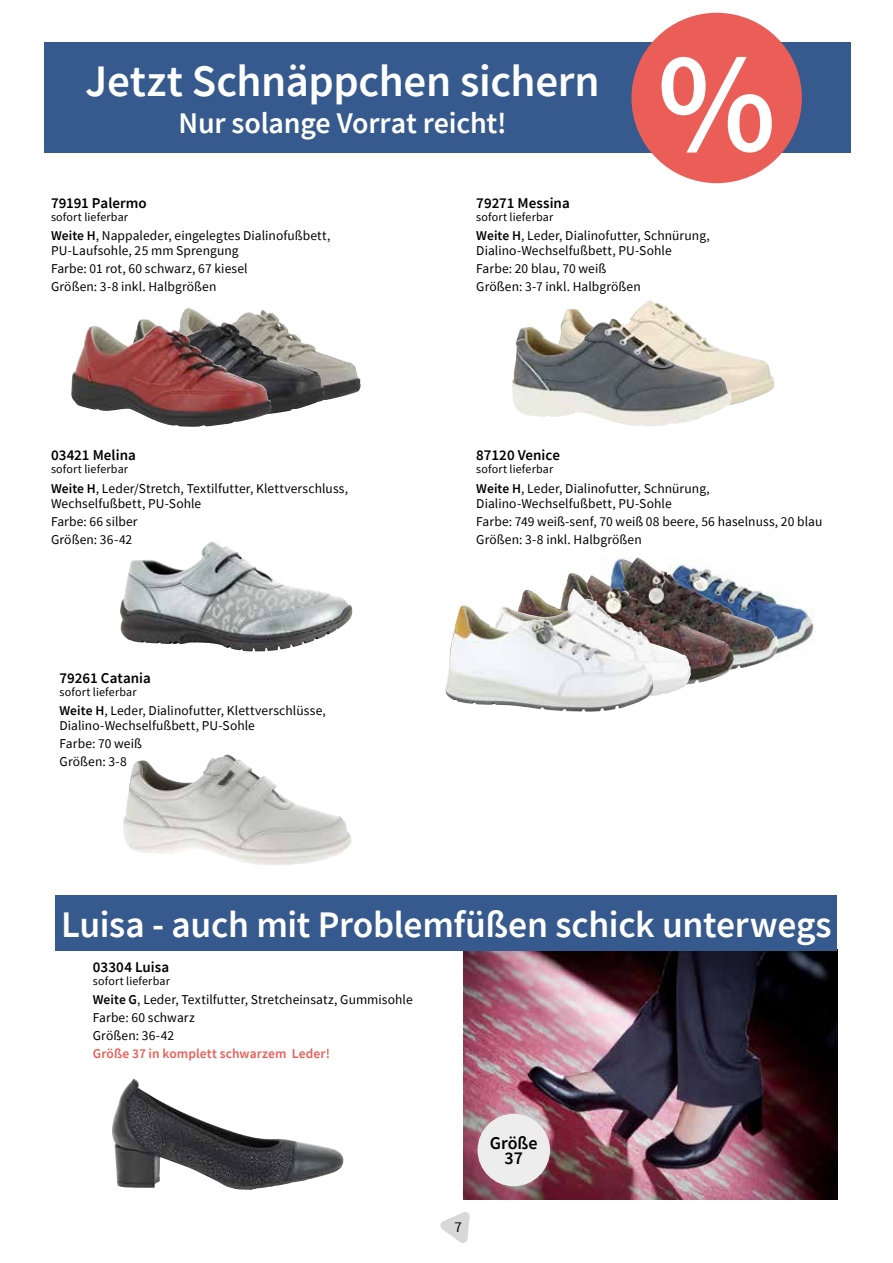
<style>
.page{position:relative;width:893px;height:1263px;background:#fff}
.page>*{position:absolute;margin:0;border:0;box-sizing:border-box;transform-origin:0 0}
.t1{font:600 141px "Source Sans Pro";color:#fff}
.t2{font:600 45px "Source Sans Pro";letter-spacing:-.005em;color:#fff}
.t3{font:600 37.5px "Source Sans Pro";letter-spacing:-.01em;color:#fff}
.t4{font:600 30px "Source Sans Pro";letter-spacing:-.01em;color:#fff}
.t5{font:600 18px/15px "Source Sans Pro";letter-spacing:-.005em;color:#000;text-align:center}
.t6{font:600 15px "Source Sans Pro";color:#000}
.t7{font:15px "Source Sans Pro";color:#000}
.t8{font:13.5px/18px "Source Sans Pro";letter-spacing:.005em;color:#000}
.t9{font:600 13.5px "Source Sans Pro";letter-spacing:.01em;color:#eb5e57}
.t10{font:12px "Source Sans Pro";letter-spacing:.015em;color:#000}
.s1{font-weight:600}
</style>
<div class="page">
<svg style="left:440px;top:1212px;width:30px;height:31px"></svg>
<img style="left:120px;top:542px;width:232px;height:110px">
<img style="left:123px;top:754px;width:229px;height:112px">
<img style="left:180px;top:308px;width:181px;height:92px">
<img style="left:137px;top:319px;width:188px;height:95px">
<img style="left:563px;top:300px;width:212px;height:105px">
<img style="left:71px;top:325px;width:200px;height:102px">
<img style="left:512px;top:318px;width:221px;height:108px">
<img style="left:779px;top:591px;width:35px;height:62px">
<img style="left:568px;top:558px;width:211px;height:111px">
<img style="left:564px;top:575px;width:170px;height:109px">
<img style="left:502px;top:589px;width:189px;height:107px">
<img style="left:445px;top:608px;width:209px;height:104px">
<img style="left:463px;top:950px;width:374px;height:249px">
<img style="left:112px;top:1079px;width:232px;height:111px">
<div style="left:44px;top:43px;width:806px;height:110px;background:#365a8d"></div>
<div style="left:477px;top:1114px;width:73px;height:72px;background:#ededed;border-radius:50%"></div>
<div style="left:631px;top:13px;width:171px;height:170px;background:#eb5e57;border-radius:50%"></div>
<div style="left:56px;top:895px;width:781px;height:55px;background:#365a8d"></div>
<h2 class="t2" style="left:85px;top:52px;width:516px">Jetzt Schnäppchen sichern</h2>
<h3 class="t4" style="left:179px;top:104px;width:329px">Nur solange Vorrat reicht!</h3>
<h1 class="t1" style="left:657px;top:11px;width:120px">%</h1>
<p class="t6" style="left:51px;top:193px;width:97px">79191 Palermo</p>
<p class="t10" style="left:51px;top:209px;width:79px">sofort lieferbar</p>
<p class="t8" style="left:51px;top:228px;width:281px;line-height:15px"><span class="s1">Weite H</span>, Nappaleder, eingelegtes Dialinofußbett,<br>PU-Laufsohle, 25 mm Sprengung</p>
<p class="t8" style="left:51px;top:260px;width:198px">Farbe: 01 rot, 60 schwarz, 67 kiesel<br>Größen: 3-8 inkl. Halbgrößen</p>
<p class="t6" style="left:51px;top:445px;width:86px">03421 Melina</p>
<p class="t10" style="left:51px;top:462px;width:79px">sofort lieferbar</p>
<p class="t8" style="left:51px;top:480px;width:299px;line-height:15px"><span class="s1">Weite H</span>, Leder/Stretch, Textilfutter, Klettverschluss,<br>Wechselfußbett, PU-Sohle</p>
<p class="t8" style="left:51px;top:512px;width:88px">Farbe: 66 silber<br>Größen: 36-42</p>
<p class="t6" style="left:60px;top:668px;width:93px">79261 Catania</p>
<p class="t10" style="left:60px;top:684px;width:79px">sofort lieferbar</p>
<p class="t8" style="left:60px;top:703px;width:268px;line-height:15px"><span class="s1">Weite H</span>, Leder, Dialinofutter, Klettverschlüsse,<br>Dialino-Wechselfußbett, PU-Sohle</p>
<p class="t8" style="left:60px;top:735px;width:84px">Farbe: 70 weiß<br>Größen: 3-8</p>
<p class="t6" style="left:476px;top:193px;width:95px">79271 Messina</p>
<p class="t10" style="left:476px;top:209px;width:79px">sofort lieferbar</p>
<p class="t8" style="left:476px;top:228px;width:235px;line-height:15px"><span class="s1">Weite H</span>, Leder, Dialinofutter, Schnürung,<br>Dialino-Wechselfußbett, PU-Sohle</p>
<p class="t8" style="left:476px;top:260px;width:166px">Farbe: 20 blau, 70 weiß<br>Größen: 3-7 inkl. Halbgrößen</p>
<p class="t6" style="left:476px;top:445px;width:85px">87120 Venice</p>
<p class="t10" style="left:476px;top:462px;width:79px">sofort lieferbar</p>
<p class="t8" style="left:476px;top:480px;width:235px;line-height:15px"><span class="s1">Weite H</span>, Leder, Dialinofutter, Schnürung,<br>Dialino-Wechselfußbett, PU-Sohle</p>
<p class="t8" style="left:476px;top:512px;width:348px">Farbe: 749 weiß-senf, 70 weiß 08 beere, 56 haselnuss, 20 blau<br>Größen: 3-8 inkl. Halbgrößen</p>
<h3 class="t3" style="left:61px;top:899px;width:772px">Luisa - auch mit Problemfüßen schick unterwegs</h3>
<p class="t6" style="left:93px;top:957px;width:78px">03304 Luisa</p>
<p class="t10" style="left:93px;top:973px;width:79px">sofort lieferbar</p>
<p class="t8" style="left:93px;top:991px;width:321px"><span class="s1">Weite G</span>, Leder, Textilfutter, Stretcheinsatz, Gummisohle<br>Farbe: 60 schwarz<br>Größen: 36-42</p>
<p class="t9" style="left:93px;top:1045px;width:239px">Größe 37 in komplett schwarzem Leder!</p>
<p class="t7" style="left:455px;top:1217px;width:9px">7</p>
<h3 class="t5" style="left:490px;top:1135px;width:49px">Größe<br>37</h3>
</div>
